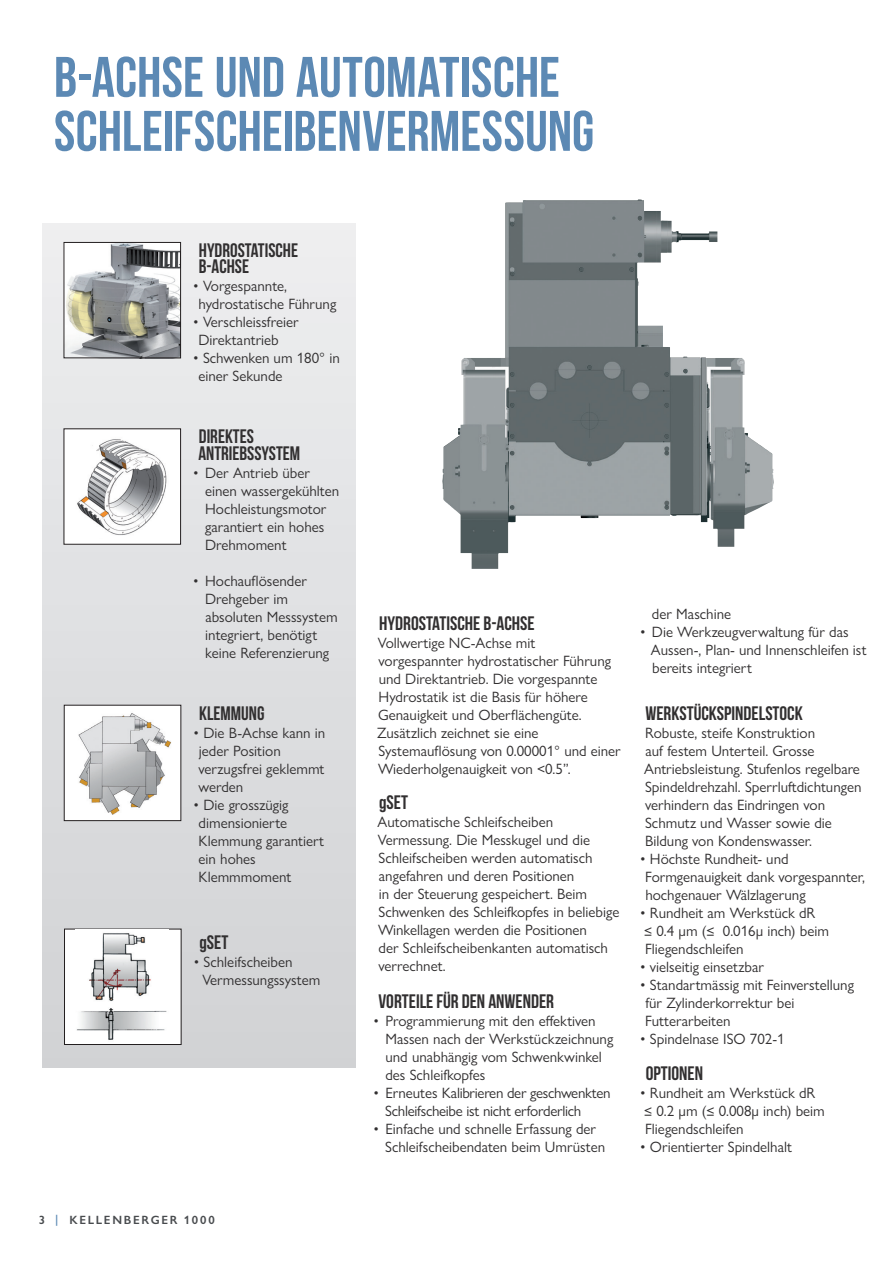
<style>
.page{position:relative;width:893px;height:1263px;background:#fff}
.page>*{position:absolute;margin:0;border:0;box-sizing:border-box;transform-origin:0 0}
.t1{font:57px/54px "Bebas Neue";color:#5c89b4}
.t2{font:19.5px/16.5px "Bebas Neue";color:#312f30}
.t3{font:15px/18px "Gill Sans Nova";color:#312f30}
.t4{font:15px/18px "Gill Sans Nova";letter-spacing:-.02em;color:#312f30}
.t5{font:600 12px "Gill Sans Nova";letter-spacing:.145em;color:#484b4e}
.s1{font-family:"Bebas Neue Pro";font-weight:700}
.s2{color:#5c89b4}
</style>
<div class="page">
<div style="left:42px;top:223px;width:313px;height:845px;background:linear-gradient(to bottom,#eeeef0,#d1d2d4)"></div>
<img style="left:442px;top:200px;width:332px;height:369px">
<div style="left:64px;top:429px;width:117px;height:115px;background:#fff"></div>
<img style="left:77px;top:439px;width:90px;height:96px">
<div style="left:64px;top:705px;width:117px;height:116px;background:#fff"></div>
<div style="left:64px;top:705px;width:117px;height:116px;border:1px solid #231f20"></div>
<img style="left:78px;top:713px;width:93px;height:101px">
<div style="left:64px;top:929px;width:117px;height:116px;background:#fff"></div>
<div style="left:64px;top:929px;width:117px;height:116px;border:1px solid #231f20"></div>
<img style="left:75px;top:930px;width:94px;height:110px">
<img style="left:66px;top:244px;width:113px;height:112px">
<div style="left:64px;top:242px;width:117px;height:116px;border:1px solid #231f20"></div>
<h1 class="t1" style="left:54px;top:50px;width:542px">B-ACHSE UND AUTOMATISCHE<br>SCHLEIFSCHEIBENVERMESSUNG</h1>
<h2 class="t2" style="left:199px;top:242px;width:101px">HYDROSTATISCHE<br>B-ACHSE</h2>
<p class="t3" style="left:198px;top:279px;width:139px;text-indent:-5px">• Vorgespannte, hydrostatische Führung</p>
<p class="t3" style="left:198px;top:315px;width:102px;text-indent:-5px">• Verschleissfreier<br>Direktantrieb</p>
<p class="t3" style="left:198px;top:351px;width:143px;text-indent:-5px">• Schwenken um 180° in einer Sekunde</p>
<h2 class="t2" style="left:198px;top:428px;width:103px">DIREKTES<br>ANTRIEBSSYSTEM</h2>
<p class="t3" style="left:205px;top:465px;width:136px;text-indent:-12px">• Der Antrieb über einen wassergekühlten<br>Hochleistungsmotor garantiert ein hohes<br>Drehmoment</p>
<p class="t3" style="left:205px;top:573px;width:134px;text-indent:-12px">• Hochauflösender<br>Drehgeber im absoluten Messsystem integriert, benötigt keine Referenzierung</p>
<h2 class="t2" style="left:199px;top:705px;width:67px">KLEMMUNG</h2>
<p class="t3" style="left:198px;top:725px;width:128px;text-indent:-5px">• Die B-Achse kann in jeder Position verzugsfrei geklemmt werden</p>
<p class="t3" style="left:199px;top:797px;width:127px;text-indent:-5px">• Die grosszügig dimensionierte<br>Klemmung garantiert ein hohes<br>Klemmmoment</p>
<h2 class="t2" style="left:199px;top:934px;width:30px"><span class="s1">g</span>SET</h2>
<p class="t3" style="left:202px;top:955px;width:119px;text-indent:-9px">• Schleifscheiben<br>Vermessungssystem</p>
<p class="t5" style="left:39px;top:1213px;width:177px">3 <span class="s2">|</span> KELLENBERGER 1000</p>
<h2 class="t2" style="left:379px;top:615px;width:157px">HYDROSTATISCHE B-ACHSE</h2>
<p class="t3" style="left:377px;top:636px;width:245px">Vollwertige NC-Achse mit vorgespannter hydrostatischer Führung und Direktantrieb. Die vorgespannte Hydrostatik ist die Basis für höhere Genauigkeit und Oberflächengüte.<br>Zusätzlich zeichnet sie eine Systemauflösung von 0.00001° und einer Wiederholgenauigkeit von &lt;0.5’’.</p>
<h2 class="t2" style="left:379px;top:794px;width:30px"><span class="s1">g</span>SET</h2>
<p class="t3" style="left:378px;top:814px;width:243px">Automatische Schleifscheiben Vermessung. Die Messkugel und die Schleifscheiben werden automatisch angefahren und deren Positionen<br>in der Steuerung gespeichert. Beim Schwenken des Schleifkopfes in beliebige Winkellagen werden die Positionen<br>der Schleifscheibenkanten automatisch verrechnet.</p>
<h2 class="t2" style="left:378px;top:993px;width:177px">VORTEILE FÜR DEN ANWENDER</h2>
<p class="t3" style="left:385px;top:1014px;width:229px;text-indent:-12px">• Programmierung mit den effektiven<br>Massen nach der Werkstückzeichnung und unabhängig vom Schwenkwinkel des Schleifkopfes</p>
<p class="t4" style="left:385px;top:1086px;width:227px;text-indent:-12px">• Erneutes Kalibrieren der geschwenkten<br>Schleifscheibe ist nicht erforderlich</p>
<p class="t3" style="left:385px;top:1122px;width:221px;text-indent:-12px">• Einfache und schnelle Erfassung der<br>Schleifscheibendaten beim Umrüsten</p>
<p class="t3" style="left:652px;top:607px;width:81px">der Maschine</p>
<p class="t3" style="left:651px;top:625px;width:217px;text-indent:-11px">• Die Werkzeugverwaltung für das<br>Aussen-, Plan- und Innenschleifen ist bereits integriert</p>
<h2 class="t2" style="left:645px;top:705px;width:159px">WERKSTÜCKSPINDELSTOCK</h2>
<p class="t3" style="left:644px;top:726px;width:219px">Robuste, steife Konstruktion<br>auf festem Unterteil. Grosse<br>Antriebsleistung. Stufenlos regelbare<br>Spindeldrehzahl. Sperrluftdichtungen verhindern das Eindringen von<br>Schmutz und Wasser sowie die<br>Bildung von Kondenswasser.</p>
<p class="t3" style="left:645px;top:852px;width:221px;text-indent:-5px">• Höchste Rundheit- und<br>Formgenauigkeit dank vorgespannter, hochgenauer Wälzlagerung</p>
<p class="t3" style="left:640px;top:906px;width:190px">• Rundheit am Werkstück dR<br>≤ 0.4 μm (≤ 0.016μ inch) beim<br>Fliegendschleifen</p>
<p class="t3" style="left:640px;top:960px;width:125px">• vielseitig einsetzbar</p>
<p class="t3" style="left:645px;top:978px;width:210px;text-indent:-5px">• Standartmässig mit Feinverstellung für Zylinderkorrektur bei<br>Futterarbeiten</p>
<p class="t3" style="left:640px;top:1032px;width:146px">• Spindelnase ISO 702-1</p>
<h2 class="t2" style="left:646px;top:1065px;width:59px">OPTIONEN</h2>
<p class="t3" style="left:640px;top:1086px;width:186px">• Rundheit am Werkstück dR ≤ 0.2 μm (≤ 0.008μ inch) beim<br>Fliegendschleifen</p>
<p class="t3" style="left:640px;top:1140px;width:153px">• Orientierter Spindelhalt</p>
</div>
